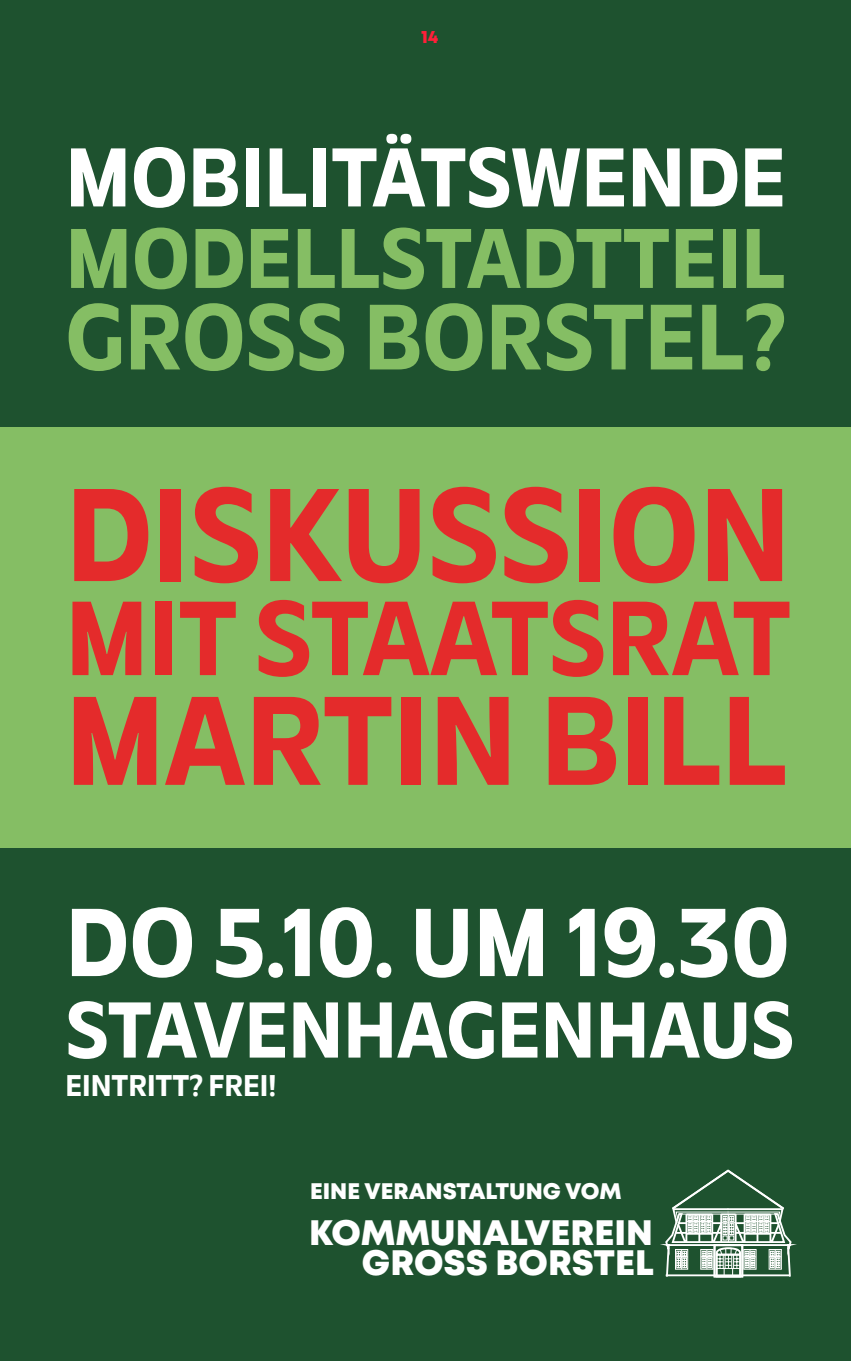
<style>
.page{position:relative;width:851px;height:1361px;background:#fff}
.page>*{position:absolute;margin:0;border:0;box-sizing:border-box;transform-origin:0 0}
.t1{font:700 139.4px "Massilia";color:#e42b2b;scale:.92 1}
.t2{font:700 133.2px "Massilia";color:#e42b2b;scale:.92 1}
.t3{font:700 111.2px "Massilia";letter-spacing:-.005em;color:#e42b2b;scale:.92 1}
.t4{font:700 101.8px "Massilia";color:#fff;scale:.92 1}
.t5{font:700 98px "Massilia";color:#85be64;scale:.92 1}
.t6{font:700 89.4px "Massilia";color:#85be64;scale:.92 1}
.t7{font:700 88px "Massilia";color:#fff;scale:.92 1}
.t8{font:700 83.6px "Massilia";color:#fff;scale:.92 1}
.t9{font:800 35.4px/29.4px "Mont";color:#fff;text-align:right}
.t10{font:700 31.8px "Massilia";color:#fff;scale:.92 1}
.t11{font:800 22.6px "Mont";color:#fff}
.t12{font:800 18px "Mont";color:#ff1f39}
</style>
<div class="page">
<div style="left:0;top:0;width:850px;height:1361px;background:#1e522f"></div>
<svg style="left:660px;top:1169px;width:137px;height:109px"></svg>
<hr style="left:665px;top:1274px;width:124px;height:2px;background:#fff">
<div style="left:0;top:427px;width:850px;height:420px;background:#85be64"></div>
<p class="t12" style="left:421px;top:25px;width:19px">14</p>
<h3 class="t7" style="left:65px;top:117px;width:784px">MOBILITÄTSWENDE</h3>
<h3 class="t6" style="left:65px;top:197px;width:783px">MODELLSTADTTEIL</h3>
<h3 class="t5" style="left:65px;top:270px;width:784px">GROSS BORSTEL?</h3>
<h1 class="t1" style="left:65px;top:439px;width:789px">DISKUSSION</h1>
<h3 class="t3" style="left:65px;top:562px;width:790px">MIT STAATSRAT</h3>
<h2 class="t2" style="left:65px;top:649px;width:785px">MARTIN BILL</h2>
<h3 class="t4" style="left:65px;top:872px;width:789px">DO 5.10. UM 19.30</h3>
<h3 class="t8" style="left:65px;top:972px;width:793px">STAVENHAGENHAUS</h3>
<p class="t10" style="left:65px;top:1063px;width:231px">EINTRITT? FREI!</p>
<p class="t11" style="left:310px;top:1176px;width:313px">EINE VERANSTALTUNG VOM</p>
<p class="t9" style="left:309px;top:1218px;width:346px">KOMMUNALVEREIN<br>GROSS BORSTEL</p>
</div>
